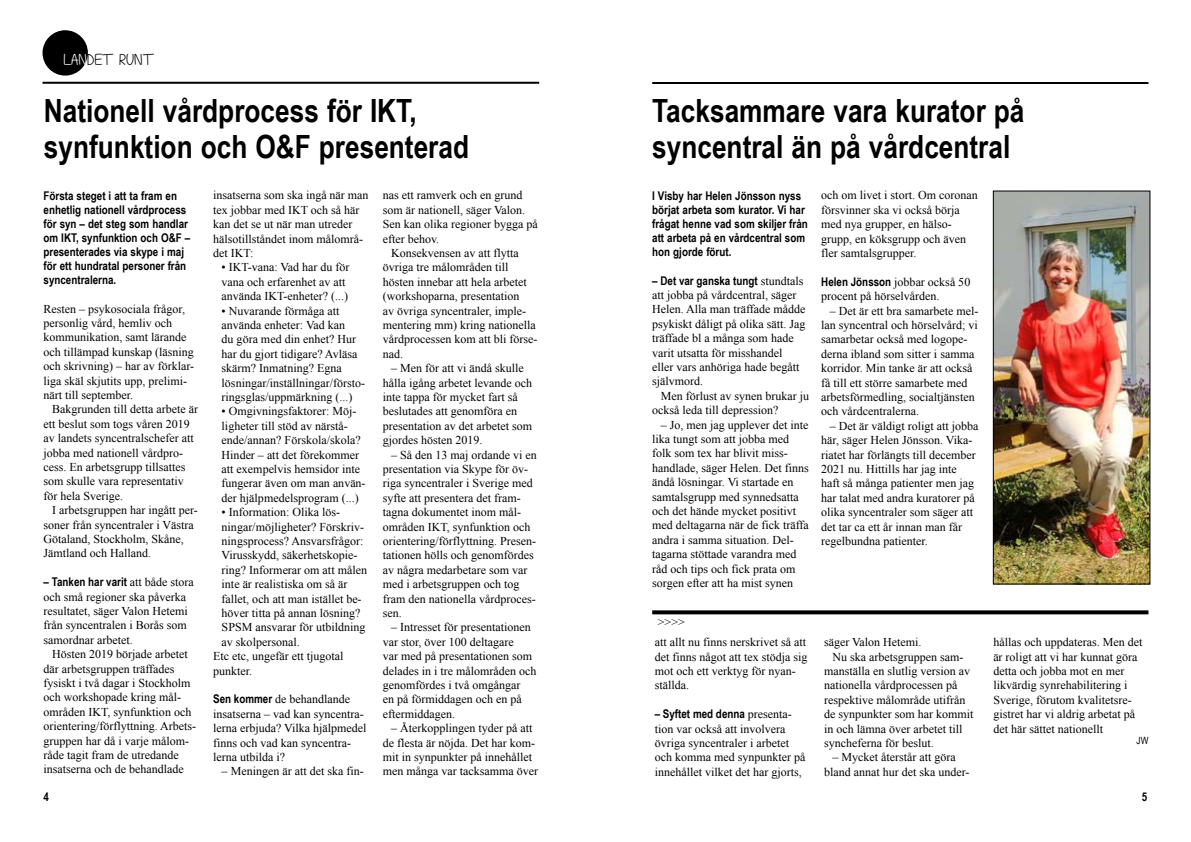
<style>
.page{position:relative;width:1191px;height:842px;background:#fff}
.page>*{position:absolute;margin:0;border:0;box-sizing:border-box;transform-origin:0 0}
.t1{font:700 32px/36px "Arial Narrow";color:#000}
.t2{font:16px "Technically But Not Actually";color:#000}
.grundtvåan{font:12px/14.4px "Times New Roman";color:#000}
.ingressen{font:700 12px/14px "Arial Narrow";color:#000}
.underskrift{font:10px "Arial Narrow";color:#000}
.s1{color:#fff}
.s2{font-family:"Arial Narrow";font-weight:700}
</style>
<div class="page">
<hr style="left:43px;top:82px;width:496px;height:2px;background:#000">
<hr style="left:652px;top:82px;width:496px;height:2px;background:#000">
<div style="left:43px;top:30px;width:45px;height:46px;background:#000;border-radius:50%"></div>
<svg style="left:652px;top:610px;width:496px;height:4px;background:#171717"></svg>
<img style="left:995px;top:193px;width:153px;height:389px">
<div style="left:993px;top:191px;width:157px;height:393px;border:1px solid #000"></div>
<p class="t2" style="left:63px;top:50px;width:92px"><span class="s1">LAN</span>DET RUNT</p>
<h1 class="t1" style="left:44px;top:91px;width:427px">Nationell vårdprocess för IKT, synfunktion och O&amp;F presenterad</h1>
<p class="ingressen" style="left:44px;top:188px;width:148px">Första steget i att ta fram en enhetlig nationell vårdprocess för syn – det steg som handlar om IKT, synfunktion och O&amp;F – presenterades via skype i maj för ett hundratal personer från syncentralerna.</p>
<p class="grundtvåan" style="left:44px;top:301px;width:152px">Resten – psykosociala frågor, personlig vård, hemliv och kommunikation, samt lärande och tillämpad kunskap (läsning och skrivning) – har av förklar&shy;liga skäl skjutits upp, prelimi&shy;närt till september.</p>
<p class="grundtvåan" style="left:44px;top:402px;width:156px;text-indent:9px">Bakgrunden till detta arbete är ett beslut som togs våren 2019 av landets syncentralschefer att jobba med nationell vårdpro&shy;cess. En arbetsgrupp tillsattes som skulle vara representativ för hela Sverige.</p>
<p class="grundtvåan" style="left:44px;top:503px;width:156px;text-indent:9px">I arbetsgruppen har ingått per&shy;soner från syncentraler i Västra<br>Götaland, Stockholm, Skåne,<br>Jämtland och Halland.</p>
<p class="grundtvåan" style="left:44px;top:575px;width:152px"><span class="s2">– Tanken har varit</span> att både stora och små regioner ska påverka resultatet, säger Valon Hetemi från syncentralen i Borås som samordnar arbetet.</p>
<p class="grundtvåan" style="left:44px;top:647px;width:154px;text-indent:9px">Hösten 2019 började arbetet där arbetsgruppen träffades fysiskt i två dagar i Stockholm och workshopade kring mål&shy;områden IKT, synfunktion och orientering/förflyttning. Arbets&shy;gruppen har då i varje målom&shy;råde tagit fram de utredande insatserna och de behandlade</p>
<p class="grundtvåan" style="left:213px;top:188px;width:157px">insatserna som ska ingå när man tex jobbar med IKT och så här kan det se ut när man utreder hälsotillståndet inom målområ&shy;det IKT:</p>
<p class="grundtvåan" style="left:222px;top:260px;width:129px">• IKT-vana: Vad har du för vana och erfarenhet av att använda IKT-enheter? (...)</p>
<p class="grundtvåan" style="left:222px;top:303px;width:145px">• Nuvarande förmåga att använda enheter: Vad kan<br>du göra med din enhet? Hur har du gjort tidigare? Avläsa skärm? Inmatning? Egna lösningar/inställningar/försto&shy;ringsglas/uppmärkning (...)</p>
<p class="grundtvåan" style="left:222px;top:404px;width:145px">• Omgivningsfaktorer: Möj&shy;ligheter till stöd av närstå&shy;ende/annan? Förskola/skola?<br>Hinder – att det förekommer att exempelvis hemsidor inte fungerar även om man använ&shy;der hjälpmedelsprogram (...)</p>
<p class="grundtvåan" style="left:222px;top:505px;width:147px">• Information: Olika lös&shy;ningar/möjligheter? Förskriv&shy;ningsprocess? Ansvarsfrågor:<br>Virusskydd, säkerhetskopie&shy;ring? Informerar om att målen inte är realistiska om så är fallet, och att man istället be&shy;höver titta på annan lösning?<br>SPSM ansvarar för utbildning av skolpersonal.</p>
<p class="grundtvåan" style="left:213px;top:649px;width:132px">Etc etc, ungefär ett tjugotal punkter.</p>
<p class="grundtvåan" style="left:213px;top:692px;width:155px"><span class="s2">Sen kommer</span> de behandlande insatserna – vad kan syncentra&shy;lerna erbjuda? Vilka hjälpmedel finns och vad kan syncentra&shy;lerna utbilda i?</p>
<p class="grundtvåan" style="left:222px;top:764px;width:143px">– Meningen är att det ska fin-</p>
<p class="grundtvåan" style="left:383px;top:188px;width:156px">nas ett ramverk och en grund som är nationell, säger Valon.<br>Sen kan olika regioner bygga på efter behov.</p>
<p class="grundtvåan" style="left:383px;top:246px;width:156px;text-indent:9px">Konsekvensen av att flytta övriga tre målområden till hösten innebar att hela arbetet (workshoparna, presentation<br>av övriga syncentraler, imple&shy;mentering mm) kring nationella vårdprocessen kom att bli förse&shy;nad.</p>
<p class="grundtvåan" style="left:383px;top:361px;width:151px;text-indent:9px">– Men för att vi ändå skulle hålla igång arbetet levande och inte tappa för mycket fart så beslutades att genomföra en presentation av det arbetet som gjordes hösten 2019.</p>
<p class="grundtvåan" style="left:383px;top:447px;width:156px;text-indent:9px">– Så den 13 maj ordande vi en presentation via Skype för öv&shy;riga syncentraler i Sverige med syfte att presentera det fram&shy;tagna dokumentet inom mål&shy;områden IKT, synfunktion och orientering/förflyttning. Presen&shy;tationen hölls och genomfördes av några medarbetare som var med i arbetsgruppen och tog fram den nationella vårdproces&shy;sen.</p>
<p class="grundtvåan" style="left:383px;top:620px;width:155px;text-indent:9px">– Intresset för presentationen var stor, över 100 deltagare<br>var med på presentationen som delades in i tre målområden och genomfördes i två omgångar<br>en på förmiddagen och en på eftermiddagen.</p>
<p class="grundtvåan" style="left:383px;top:721px;width:157px;text-align:center">– Återkopplingen tyder på att de flesta är nöjda. Det har kom&shy;mit in synpunkter på innehållet men många var tacksamma över</p>
<h1 class="t1" style="left:652px;top:91px;width:374px">Tacksammare vara kurator på syncentral än på vårdcentral</h1>
<p class="ingressen" style="left:652px;top:188px;width:157px">I Visby har Helen Jönsson nyss börjat arbeta som kurator. Vi har frågat henne vad som skiljer från att arbeta på en vårdcentral som hon gjorde förut.</p>
<p class="grundtvåan" style="left:652px;top:273px;width:155px"><span class="s2">– Det var ganska tungt</span> stundtals att jobba på vårdcentral, säger<br>Helen. Alla man träffade mådde psykiskt dåligt på olika sätt. Jag träffade bl a många som hade varit utsatta för misshandel eller vars anhöriga hade begått självmord.</p>
<p class="grundtvåan" style="left:652px;top:388px;width:158px;text-indent:9px">Men förlust av synen brukar ju också leda till depression?</p>
<p class="grundtvåan" style="left:652px;top:417px;width:158px;text-indent:9px">– Jo, men jag upplever det inte lika tungt som att jobba med folk som tex har blivit miss&shy;handlade, säger Helen. Det finns ändå lösningar. Vi startade en samtalsgrupp med synnedsatta och det hände mycket positivt med deltagarna när de fick träffa andra i samma situation. Del&shy;tagarna stöttade varandra med råd och tips och fick prata om sorgen efter att ha mist synen</p>
<p class="grundtvåan" style="left:658px;top:614px;width:29px">&gt;&gt;&gt;&gt;</p>
<p class="grundtvåan" style="left:654px;top:635px;width:154px">att allt nu finns nerskrivet så att det finns något att tex stödja sig mot och ett verktyg för nyan&shy;ställda.</p>
<p class="grundtvåan" style="left:654px;top:707px;width:152px"><span class="s2">– Syftet med denna</span> presenta&shy;tion var också att involvera övriga syncentraler i arbetet och komma med synpunkter på innehållet vilket det har gjorts,</p>
<p class="grundtvåan" style="left:821px;top:188px;width:158px">och om livet i stort. Om coronan försvinner ska vi också börja med nya grupper, en hälso&shy;grupp, en köksgrupp och även fler samtalsgrupper.</p>
<p class="grundtvåan" style="left:821px;top:274px;width:150px"><span class="s2">Helen Jönsson</span> jobbar också 50 procent på hörselvården.</p>
<p class="grundtvåan" style="left:821px;top:303px;width:159px;text-indent:9px">– Det är ett bra samarbete mel&shy;lan syncentral och hörselvård; vi samarbetar också med logope&shy;derna ibland som sitter i samma korridor. Min tanke är att också få till ett större samarbete med arbetsförmedling, socialtjänsten och vårdcentralerna.</p>
<p class="grundtvåan" style="left:821px;top:418px;width:159px;text-indent:9px">– Det är väldigt roligt att jobba här, säger Helen Jönsson. Vika&shy;riatet har förlängts till december<br>2021 nu. Hittills har jag inte<br>haft så många patienter men jag har talat med andra kuratorer på olika syncentraler som säger att det tar ca ett år innan man får regelbundna patienter.</p>
<p class="grundtvåan" style="left:824px;top:635px;width:99px">säger Valon Hetemi.</p>
<p class="grundtvåan" style="left:824px;top:649px;width:151px;text-indent:9px">Nu ska arbetsgruppen sam&shy;manställa en slutlig version av nationella vårdprocessen på respektive målområde utifrån de synpunkter som har kommit in och lämna över arbetet till syncheferna för beslut.</p>
<p class="grundtvåan" style="left:824px;top:750px;width:147px;text-align:center">– Mycket återstår att göra bland annat hur det ska under-</p>
<p class="grundtvåan" style="left:993px;top:635px;width:150px">hållas och uppdateras. Men det är roligt att vi har kunnat göra detta och jobba mot en mer likvärdig synrehabilitering i<br>Sverige, förutom kvalitetsre&shy;gistret har vi aldrig arbetat på det här sättet nationellt</p>
<p class="underskrift" style="left:1136px;top:733px;width:13px">JW</p>
<p class="ingressen" style="left:44px;top:789px;width:7px">4</p>
<p class="ingressen" style="left:1142px;top:789px;width:7px">5</p>
</div>
